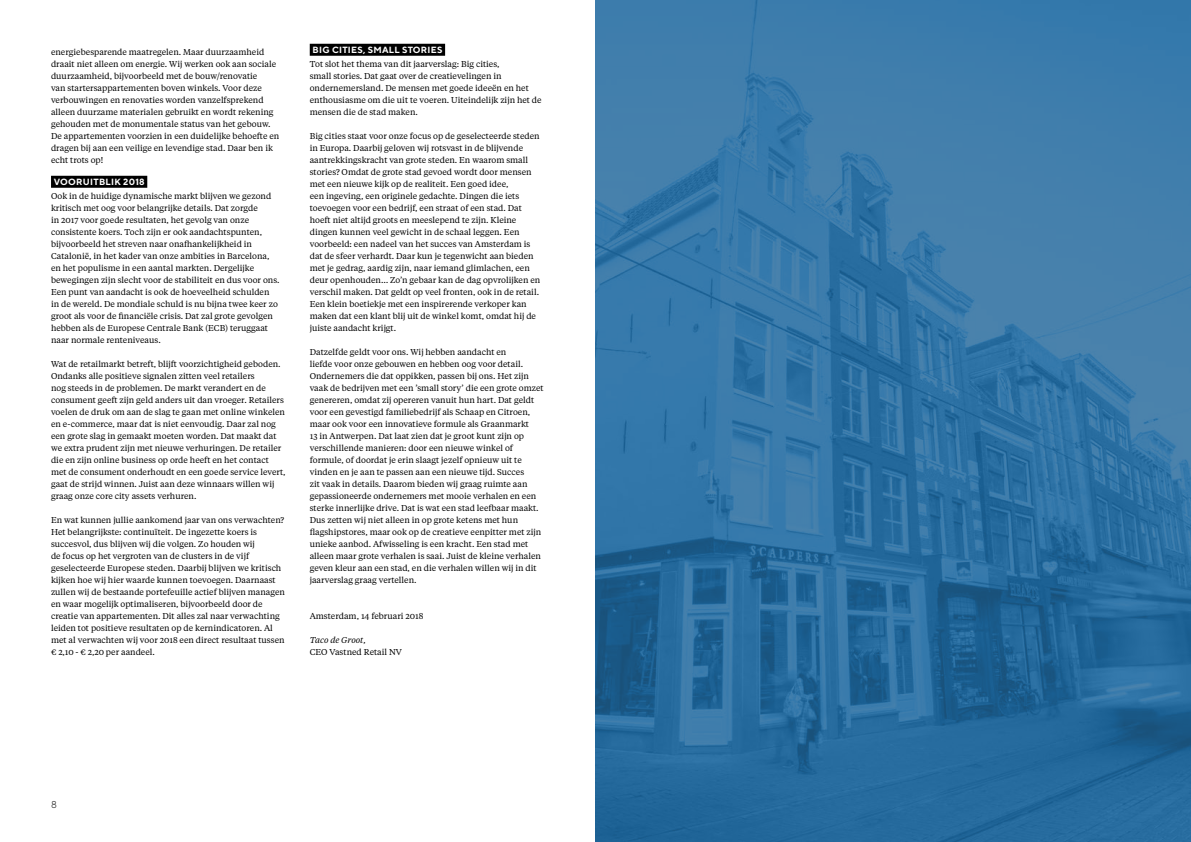
<style>
.page{position:relative;width:1191px;height:842px;background:#fff}
.page>*{position:absolute;margin:0;border:0;box-sizing:border-box;transform-origin:0 0}
.t1{font:300 10px "TT Norms";color:#000}
.t2{font:700 9px "TT Norms";letter-spacing:.03em;color:#fff}
.t3{font:8.5px/12px "Tiempos Text";color:#000}
.t4{font:italic 8.5px "Tiempos Text";color:#000}
</style>
<div class="page">
<svg style="left:595px;top:0;width:596px;height:842px;background:#3173a3"></svg>
<div style="left:51px;top:176px;width:96px;height:12px;background:#000"></div>
<div style="left:310px;top:44px;width:135px;height:12px;background:#000"></div>
<p class="t3" style="left:51px;top:45px;width:230px">energiebesparende maatregelen. Maar duurzaamheid draait niet alleen om energie. Wij werken ook aan sociale duurzaamheid, bijvoorbeeld met de bouw/renovatie<br>van startersappartementen boven winkels. Voor deze verbouwingen en renovaties worden vanzelfsprekend alleen duurzame materialen gebruikt en wordt rekening gehouden met de monumentale status van het gebouw.<br>De appartementen voorzien in een duidelijke behoefte en dragen bij aan een veilige en levendige stad. Daar ben ik echt trots op!</p>
<p class="t2" style="left:54px;top:176px;width:92px">VOORUITBLIK 2018</p>
<p class="t3" style="left:51px;top:189px;width:230px">Ook in de huidige dynamische markt blijven we gezond kritisch met oog voor belangrijke details. Dat zorgde<br>in 2017 voor goede resultaten, het gevolg van onze consistente koers. Toch zijn er ook aandachtspunten, bijvoorbeeld het streven naar onafhankelijkheid in Catalonië, in het kader van onze ambities in Barcelona, en het populisme in een aantal markten. Dergelijke bewegingen zijn slecht voor de stabiliteit en dus voor ons.<br>Een punt van aandacht is ook de hoeveelheid schulden in de wereld. De mondiale schuld is nu bijna twee keer zo groot als voor de financiële crisis. Dat zal grote gevolgen hebben als de Europese Centrale Bank (ECB) teruggaat naar normale renteniveaus.</p>
<p class="t3" style="left:51px;top:357px;width:236px">Wat de retailmarkt betreft, blijft voorzichtigheid geboden.<br>Ondanks alle positieve signalen zitten veel retailers<br>nog steeds in de problemen. De markt verandert en de consument geeft zijn geld anders uit dan vroeger. Retailers voelen de druk om aan de slag te gaan met online winkelen en e-commerce, maar dat is niet eenvoudig. Daar zal nog een grote slag in gemaakt moeten worden. Dat maakt dat we extra prudent zijn met nieuwe verhuringen. De retailer die en zijn online business op orde heeft en het contact met de consument onderhoudt en een goede service levert, gaat de strijd winnen. Juist aan deze winnaars willen wij graag onze core city assets verhuren.</p>
<p class="t3" style="left:51px;top:513px;width:235px">En wat kunnen jullie aankomend jaar van ons verwachten?<br>Het belangrijkste: continuïteit. De ingezette koers is succesvol, dus blijven wij die volgen. Zo houden wij<br>de focus op het vergroten van de clusters in de vijf geselecteerde Europese steden. Daarbij blijven we kritisch kijken hoe wij hier waarde kunnen toevoegen. Daarnaast zullen wij de bestaande portefeuille actief blijven managen en waar mogelijk optimaliseren, bijvoorbeeld door de creatie van appartementen. Dit alles zal naar verwachting leiden tot positieve resultaten op de kernindicatoren. Al met al verwachten wij voor 2018 een direct resultaat tussen € 2,10 - € 2,20 per aandeel.</p>
<p class="t2" style="left:312px;top:44px;width:131px">BIG CITIES, SMALL STORIES</p>
<p class="t3" style="left:310px;top:57px;width:233px">Tot slot het thema van dit jaarverslag: Big cities,<br>small stories. Dat gaat over de creatievelingen in ondernemersland. De mensen met goede ideeën en het enthousiasme om die uit te voeren. Uiteindelijk zijn het de mensen die de stad maken.</p>
<p class="t3" style="left:310px;top:129px;width:232px">Big cities staat voor onze focus op de geselecteerde steden in Europa. Daarbij geloven wij rotsvast in de blijvende aantrekkingskracht van grote steden. En waarom small stories? Omdat de grote stad gevoed wordt door mensen met een nieuwe kijk op de realiteit. Een goed idee,<br>een ingeving, een originele gedachte. Dingen die iets toevoegen voor een bedrijf, een straat of een stad. Dat hoeft niet altijd groots en meeslepend te zijn. Kleine dingen kunnen veel gewicht in de schaal leggen. Een voorbeeld: een nadeel van het succes van Amsterdam is dat de sfeer verhardt. Daar kun je tegenwicht aan bieden met je gedrag, aardig zijn, naar iemand glimlachen, een deur openhouden… Zo’n gebaar kan de dag opvrolijken en verschil maken. Dat geldt op veel fronten, ook in de retail.<br>Een klein boetiekje met een inspirerende verkoper kan maken dat een klant blij uit de winkel komt, omdat hij de juiste aandacht krijgt.</p>
<p class="t3" style="left:310px;top:345px;width:235px">Datzelfde geldt voor ons. Wij hebben aandacht en<br>liefde voor onze gebouwen en hebben oog voor detail.<br>Ondernemers die dat oppikken, passen bij ons. Het zijn vaak de bedrijven met een ’small story’ die een grote omzet genereren, omdat zij opereren vanuit hun hart. Dat geldt voor een gevestigd familiebedrijf als Schaap en Citroen, maar ook voor een innovatieve formule als Graanmarkt<br>13 in Antwerpen. Dat laat zien dat je groot kunt zijn op verschillende manieren: door een nieuwe winkel of formule, of doordat je erin slaagt jezelf opnieuw uit te vinden en je aan te passen aan een nieuwe tijd. Succes<br>zit vaak in details. Daarom bieden wij graag ruimte aan gepassioneerde ondernemers met mooie verhalen en een sterke innerlijke drive. Dat is wat een stad leefbaar maakt.<br>Dus zetten wij niet alleen in op grote ketens met hun flagshipstores, maar ook op de creatieve eenpitter met zijn unieke aanbod. Afwisseling is een kracht. Een stad met alleen maar grote verhalen is saai. Juist de kleine verhalen geven kleur aan een stad, en die verhalen willen wij in dit jaarverslag graag vertellen.</p>
<p class="t3" style="left:310px;top:609px;width:115px">Amsterdam, 14 februari 2018</p>
<p class="t4" style="left:310px;top:634px;width:58px">Taco de Groot,</p>
<p class="t3" style="left:310px;top:645px;width:94px">CEO Vastned Retail NV</p>
<p class="t1" style="left:51px;top:798px;width:7px">8</p>
</div>
